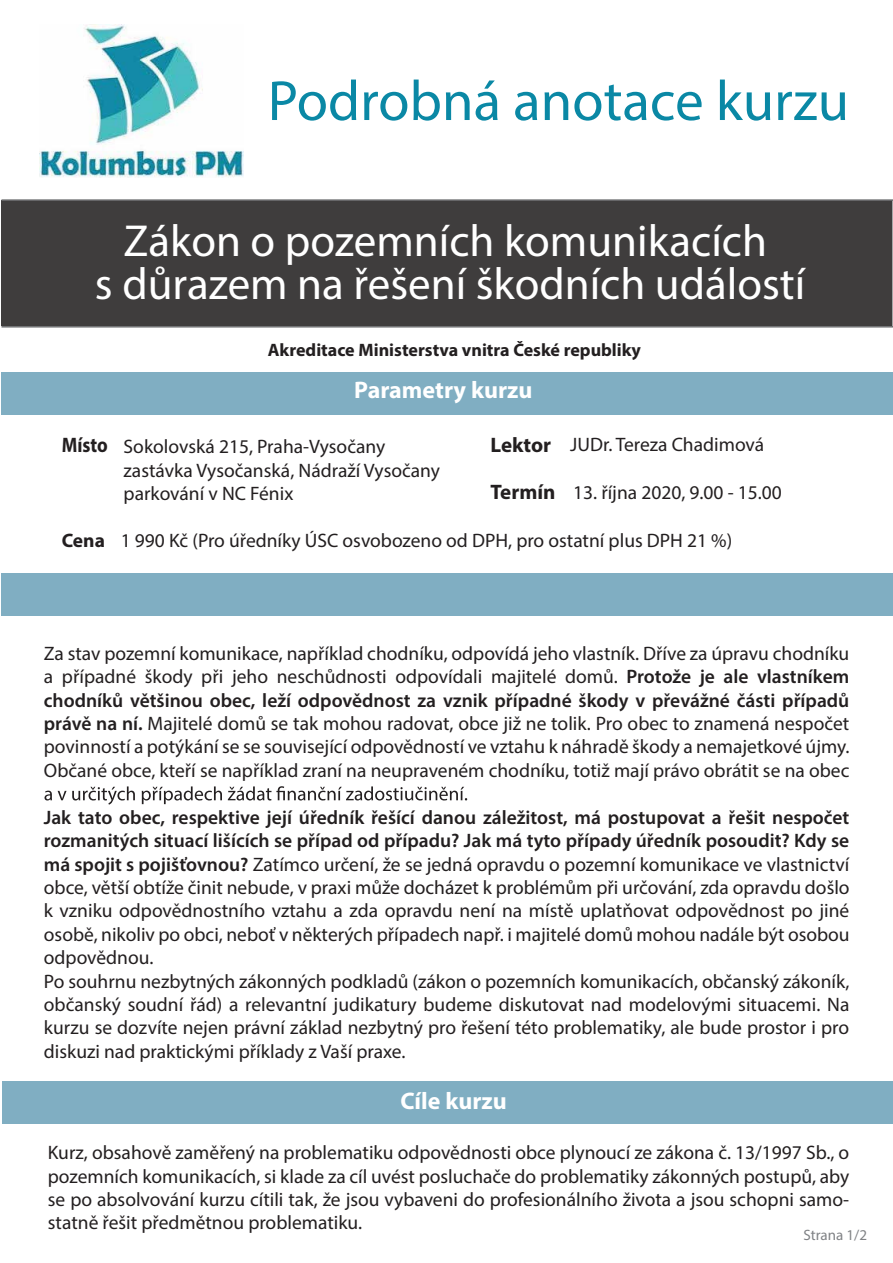
<style>
.page{position:relative;width:893px;height:1263px;background:#fff}
.page>*{position:absolute;margin:0;border:0;box-sizing:border-box;transform-origin:0 0}
.t1{font:57px "Myriad Pro";color:#0a88a5}
.t2{font:45px/43.5px "Myriad Pro";color:#fff;text-align:center}
.t3{font:700 24px "Myriad Pro";color:#fff}
.t4{font:700 21px "Myriad Pro";color:#231f20}
.t5{font:700 21px "Myriad Pro";color:#231f20;scale:.88 1}
.t6{font:19.5px/23.4px "Myriad Pro";color:#231f20;text-align:justify}
.t7{font:700 18px "Myriad Pro";color:#231f20}
.t8{font:15px "Myriad Pro";color:#808285}
.s1{font-weight:700}
.s2{font-weight:600}
</style>
<div class="page">
<div style="left:1px;top:199px;width:892px;height:129px;background:#3f3d3d"></div>
<div style="left:2px;top:373px;width:891px;height:42px;background:#80aec2"></div>
<div style="left:2px;top:574px;width:891px;height:42px;background:#80aec2"></div>
<svg style="left:45px;top:786px;width:422px;height:19px"></svg>
<img style="left:39px;top:24px;width:205px;height:153px">
<div style="left:3px;top:1082px;width:890px;height:42px;background:#80aec2"></div>
<h1 class="t1" style="left:268px;top:66px;width:583px">Podrobná anotace kurzu</h1>
<h2 class="t2" style="left:95px;top:218px;width:712px">Zákon o pozemních komunikacích<br>s důrazem na řešení škodních událostí</h2>
<p class="t7" style="left:268px;top:338px;width:375px">Akreditace Ministerstva vnitra České republiky</p>
<p class="t3" style="left:354px;top:375px;width:180px">Parametry kurzu</p>
<p class="t5" style="left:62px;top:432px;width:54px">Místo</p>
<p class="t4" style="left:490px;top:432px;width:62px">Lektor</p>
<p class="t4" style="left:490px;top:478px;width:67px">Termín</p>
<p class="t6" style="left:124px;top:435px;width:318px;text-align:left">Sokolovská 215, Praha-Vysočany zastávka Vysočanská, Nádraží Vysočany parkování v NC Fénix</p>
<p class="t6" style="left:570px;top:432px;width:196px">JUDr. Tereza Chadimová</p>
<p class="t6" style="left:573px;top:480px;width:210px">13. října 2020, 9.00 - 15.00</p>
<p class="t6" style="left:62px;top:528px;width:672px"><span class="s1">Cena</span> 1 990 Kč (Pro úředníky ÚSC osvobozeno od DPH, pro ostatní plus DPH 21 %)</p>
<p class="t6" style="left:44px;top:641px;width:807px">Za stav pozemní komunikace, například chodníku, odpovídá jeho vlastník. Dříve za úpravu chodníku a případné škody při jeho neschůdnosti odpovídali majitelé domů. <span class="s2">Protože je ale vlastníkem chodníků většinou obec, leží odpovědnost za vznik případné škody v převážné části případů právě na ní.</span> Majitelé domů se tak mohou radovat, obce již ne tolik. Pro obec to znamená nespočet povinností a potýkání se se související odpovědností ve vztahu k náhradě škody a nemajetkové újmy.<br>Občané obce, kteří se například zraní na neupraveném chodníku, totiž mají právo obrátit se na obec</p>
<p class="t6" style="left:44px;top:805px;width:807px;text-align:left"><span class="s2">Jak tato obec, respektive její úředník řešící danou záležitost, má postupovat a řešit nespočet rozmanitých situací lišících se případ od případu? Jak má tyto případy úředník posoudit? Kdy se má spojit s pojišťovnou?</span> Zatímco určení, že se jedná opravdu o pozemní komunikace ve vlastnictví obce, větší obtíže činit nebude, v praxi může docházet k problémům při určování, zda opravdu došlo k vzniku odpovědnostního vztahu a zda opravdu není na místě uplatňovat odpovědnost po jiné osobě, nikoliv po obci, neboť v některých případech např. i majitelé domů mohou nadále být osobou odpovědnou.<br>Po souhrnu nezbytných zákonných podkladů (zákon o pozemních komunikacích, občanský zákoník, občanský soudní řád) a relevantní judikatury budeme diskutovat nad modelovými situacemi. Na kurzu se dozvíte nejen právní základ nezbytný pro řešení této problematiky, ale bude prostor i pro diskuzi nad praktickými příklady z Vaší praxe.</p>
<p class="t3" style="left:400px;top:1085px;width:108px">Cíle kurzu</p>
<p class="t6" style="left:48px;top:1140px;width:803px">Kurz, obsahově zaměřený na problematiku odpovědnosti obce plynoucí ze zákona č. 13/1997 Sb., o pozemních komunikacích, si klade za cíl uvést posluchače do problematiky zákonných postupů, aby se po absolvování kurzu cítili tak, že jsou vybaveni do profesionálního života a jsou schopni samo&shy;statně řešit předmětnou problematiku.</p>
<p class="t8" style="left:803px;top:1225px;width:65px">Strana 1/2</p>
</div>
